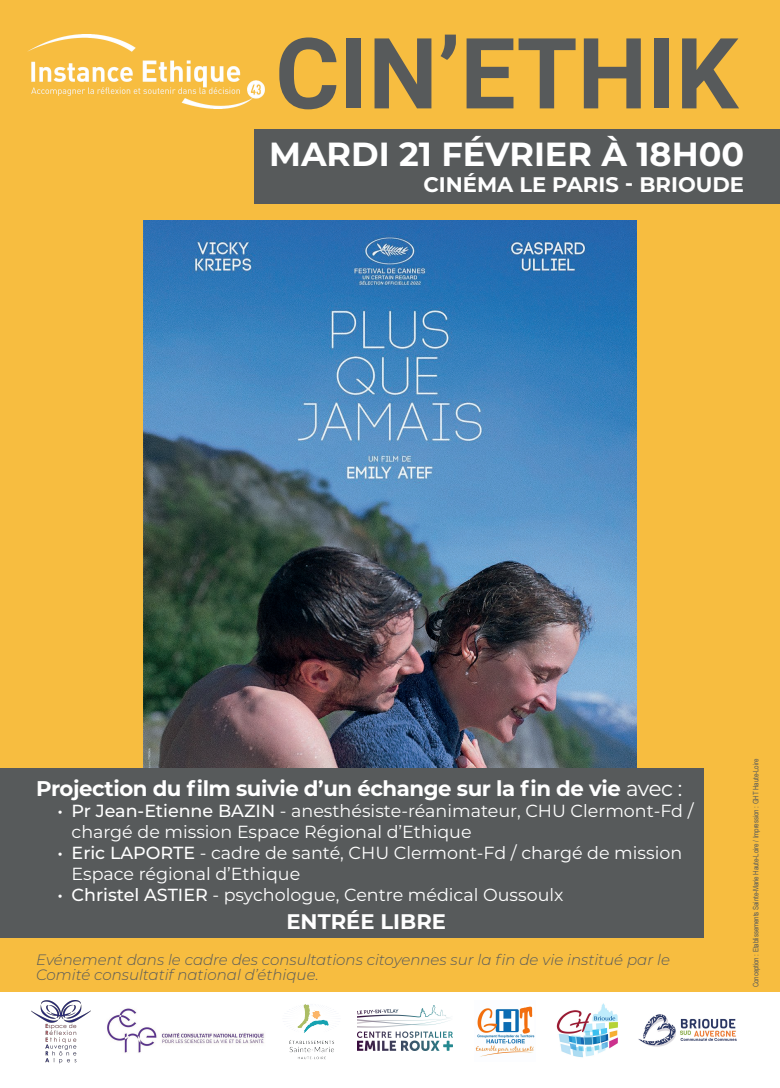
<style>
.page{position:relative;width:780px;height:1088px;background:#fff}
.page>*{position:absolute;margin:0;border:0;box-sizing:border-box;transform-origin:0 0}
.t1{font:700 98.38px "Roboto";color:#575a5b}
.t2{font:700 33.38px "Montserrat";color:#fff}
.t3{font:700 21.25px "Montserrat";letter-spacing:-.02em;color:#fff}
.t4{font:700 21.12px "Montserrat";color:#fff}
.t5{font:17.5px/21px "Montserrat";color:#fff}
.t6{font:italic 300 15px/15px "Montserrat";color:#575a5b}
.t7{font:7.5px "Arial Narrow";letter-spacing:-.01em;color:#575a5b}
.s1{font-weight:400}
.s2{font-weight:500}
</style>
<div class="page">
<div style="left:0;top:0;width:780px;height:991px;background:#f7bd40"></div>
<div style="left:255px;top:129px;width:525px;height:75px;background:#575a5b"></div>
<img style="left:27px;top:35px;width:238px;height:73px">
<img style="left:143px;top:220px;width:493px;height:548px">
<div style="left:0;top:768px;width:703px;height:169px;background:#575a5b"></div>
<img style="left:357px;top:1006px;width:96px;height:44px">
<img style="left:107px;top:1008px;width:157px;height:45px">
<img style="left:289px;top:1004px;width:45px;height:56px">
<img style="left:475px;top:1006px;width:60px;height:51px">
<img style="left:638px;top:1014px;width:99px;height:33px">
<img style="left:556px;top:1003px;width:62px;height:55px">
<img style="left:31px;top:1000px;width:59px;height:64px">
<h1 class="t1" style="left:275px;top:5px;width:464px">CIN’ETHIK</h1>
<h2 class="t2" style="left:269px;top:130px;width:476px">MARDI 21 FÉVRIER À 18H00</h2>
<p class="t4" style="left:423px;top:169px;width:322px">CINÉMA LE PARIS - BRIOUDE</p>
<p class="t3" style="left:36px;top:773px;width:647px">Projection du film suivie d’un échange sur la fin de vie <span class="s1">avec :</span></p>
<p class="t5" style="left:72px;top:800px;width:623px;text-indent:-14px"><span class="s2">• Pr Jean-Etienne BAZIN</span> - anesthésiste-réanimateur, CHU Clermont-Fd / chargé de mission Espace Régional d’Ethique</p>
<p class="t5" style="left:72px;top:842px;width:612px;text-indent:-14px"><span class="s2">• Eric LAPORTE</span> - cadre de santé, CHU Clermont-Fd / chargé de mission<br>Espace régional d’Ethique</p>
<p class="t5" style="left:57px;top:884px;width:507px"><span class="s2">• Christel ASTIER</span> - psychologue, Centre médical Oussoulx</p>
<p class="t4" style="left:286px;top:906px;width:161px">ENTRÉE LIBRE</p>
<p class="t6" style="left:36px;top:951px;width:635px">Evénement dans le cadre des consultations citoyennes sur la fin de vie institué par le<br>Comité consultatif national d’éthique.</p>
<p class="t7" style="left:750px;top:987px;width:230px;rotate:-90deg">Conception : Etablissements Sainte-Marie Haute-Loire / Impression : GHT Haute-Loire</p>
</div>
